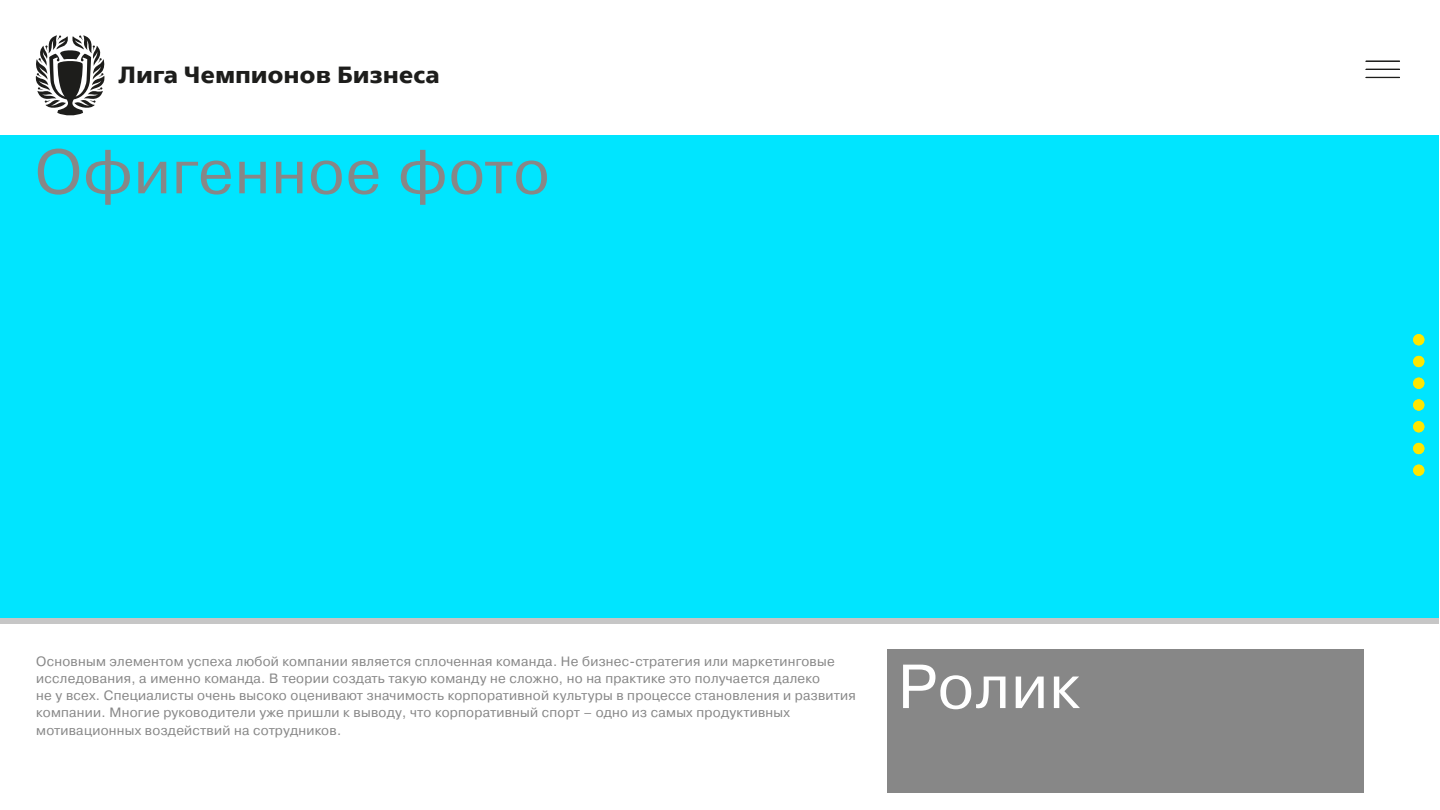
<style>
.page{position:relative;width:1440px;height:810px;background:#fff}
.page>*{position:absolute;margin:0;border:0;box-sizing:border-box;transform-origin:0 0}
.t1{font:62.1px "Pragmatica";letter-spacing:.02em;color:#878787}
.t2{font:62.1px "Pragmatica";letter-spacing:.02em;color:#fff}
.t3{font:23.33px "FSRAILWAYTT Bold";letter-spacing:.02em;color:#1d1d1b}
.t4{font:13.5px/17.2px "Pragmatica";letter-spacing:.02em;color:#878787}
</style>
<div class="page">
<div style="left:887px;top:649px;width:477px;height:144px;background:#878787"></div>
<svg style="left:35px;top:35px;width:70px;height:81px"></svg>
<div style="left:1px;top:135px;width:1438px;height:489px;background:#00e5ff"></div>
<div style="left:1px;top:618px;width:1438px;height:6px;background:#c6c6c6"></div>
<hr style="left:1366px;top:61px;width:34px;height:1px;background:#1d1d1b">
<hr style="left:1366px;top:69px;width:34px;height:1px;background:#1d1d1b">
<hr style="left:1366px;top:77px;width:34px;height:1px;background:#1d1d1b">
<div style="left:1413px;top:334px;width:11px;height:11px;background:#ffe700;border-radius:50%"></div>
<div style="left:1413px;top:356px;width:11px;height:11px;background:#ffe700;border-radius:50%"></div>
<div style="left:1413px;top:378px;width:11px;height:11px;background:#ffe700;border-radius:50%"></div>
<div style="left:1413px;top:399px;width:11px;height:12px;background:#ffe700;border-radius:50%"></div>
<div style="left:1413px;top:421px;width:11px;height:11px;background:#ffe700;border-radius:50%"></div>
<div style="left:1413px;top:443px;width:11px;height:11px;background:#ffe700;border-radius:50%"></div>
<div style="left:1413px;top:465px;width:11px;height:11px;background:#ffe700;border-radius:50%"></div>
<h2 class="t3" style="left:119px;top:61px;width:323px">Лига Чемпионов Бизнеса</h2>
<h1 class="t1" style="left:35px;top:134px;width:516px">Oфигенное фото</h1>
<p class="t4" style="left:36px;top:653px;width:821px">Основным элементом успеха любой компании является сплоченная команда. Не бизнес-стратегия или маркетинговые исследования, а именно команда. В теории создать такую команду не сложно, но на практике это получается далеко<br>не у всех. Специалисты очень высоко оценивают значимость корпоративной культуры в процессе становления и развития компании. Многие руководители уже пришли к выводу, что корпоративный спорт – одно из самых продуктивных мотивационных воздействий на сотрудников.</p>
<h1 class="t2" style="left:898px;top:648px;width:183px">Ролик</h1>
</div>
